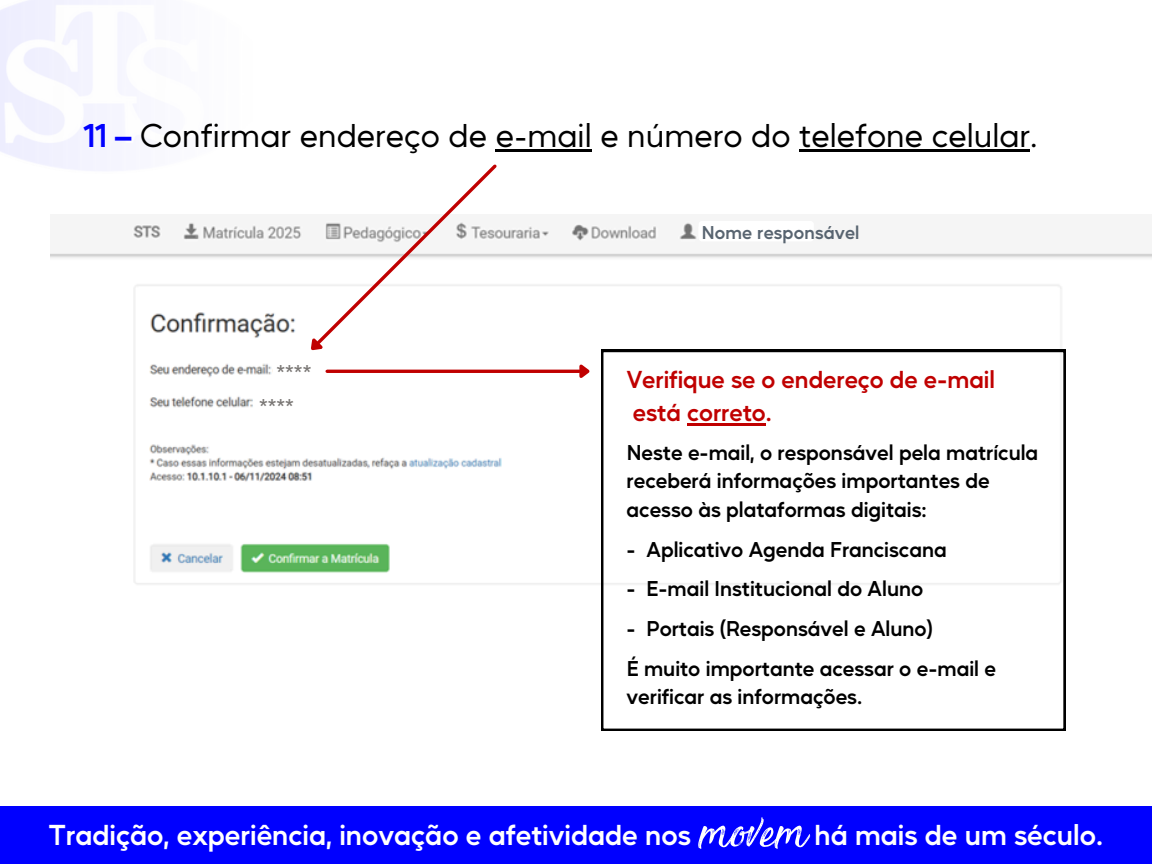
<style>
.page{position:relative;width:1152px;height:864px;background:#fff}
.page>*{position:absolute;margin:0;border:0;box-sizing:border-box;transform-origin:0 0}
.t1{font:67.65px "Sensationsand Qualities";color:#fff}
.t2{font:31.95px "Mustica Pro";color:#000}
.t3{font:600 27.9px "Mustica Pro";color:#fff}
.t4{font:600 23.85px/32.7px "Mustica Pro";color:#c00000}
.t5{font:600 20.85px/28.2px "Mustica Pro";color:#000}
.t6{font:600 20.85px "Mustica Pro";color:#7b7876}
.t7{font:600 18px "Mustica Pro";letter-spacing:.01em;color:#586470}
.s1{font-weight:600;color:#00f}
</style>
<div class="page">
<img style="left:50px;top:222px;width:1102px;height:363px">
<svg style="left:300px;top:164px;width:200px;height:195px"></svg>
<div style="left:699px;top:221px;width:115px;height:20px;background:#fff;border-radius:3px"></div>
<div style="left:273px;top:357px;width:159px;height:21px;background:#fff"></div>
<hr style="left:327px;top:370px;width:252px;height:3px;background:#c00000">
<svg style="left:576px;top:361px;width:17px;height:22px"></svg>
<div style="left:255px;top:392px;width:79px;height:21px;background:#fff"></div>
<svg style="left:601px;top:350px;width:465px;height:381px"></svg>
<hr style="left:496px;top:149px;width:96px;height:2px;background:#000">
<hr style="left:799px;top:149px;width:231px;height:2px;background:#000">
<div style="left:0;top:807px;width:1152px;height:57px;background:#00f"></div>
<hr style="left:687px;top:423px;width:79px;height:2px;background:#c00000">
<p class="t2" style="left:83px;top:113px;width:956px"><span class="s1">11 –</span> Confirmar endereço de e-mail e número do telefone celular.</p>
<p class="t6" style="left:277px;top:358px;width:36px">****</p>
<p class="t6" style="left:259px;top:392px;width:36px">****</p>
<p class="t7" style="left:702px;top:220px;width:159px">Nome responsável</p>
<h4 class="t4" style="left:627px;top:362px;width:370px">Verifique se o endereço de e-mail está correto.</h4>
<h3 class="t5" style="left:627px;top:438px;width:413px">Neste e-mail, o responsável pela matrícula receberá informações importantes de acesso às plataformas digitais:</h3>
<h4 class="t5" style="left:647px;top:534px;width:302px">Aplicativo Agenda Franciscana</h4>
<p class="t5" style="left:647px;top:574px;width:278px">E-mail Institucional do Aluno</p>
<h4 class="t5" style="left:647px;top:613px;width:288px">Portais (Responsável e Aluno)</h4>
<p class="t5" style="left:627px;top:653px;width:371px">É muito importante acessar o e-mail e verificar as informações.</p>
<h4 class="t5" style="left:627px;top:534px;width:11px">-</h4>
<p class="t5" style="left:627px;top:574px;width:11px">-</p>
<h4 class="t5" style="left:627px;top:613px;width:11px">-</h4>
<h4 class="t3" style="left:49px;top:816px;width:644px">Tradição, experiência, inovação e afetividade nos</h4>
<h4 class="t1" style="left:702px;top:796px;width:109px">movem</h4>
<h1 class="t3" style="left:815px;top:816px;width:290px">há mais de um século.</h1>
</div>
